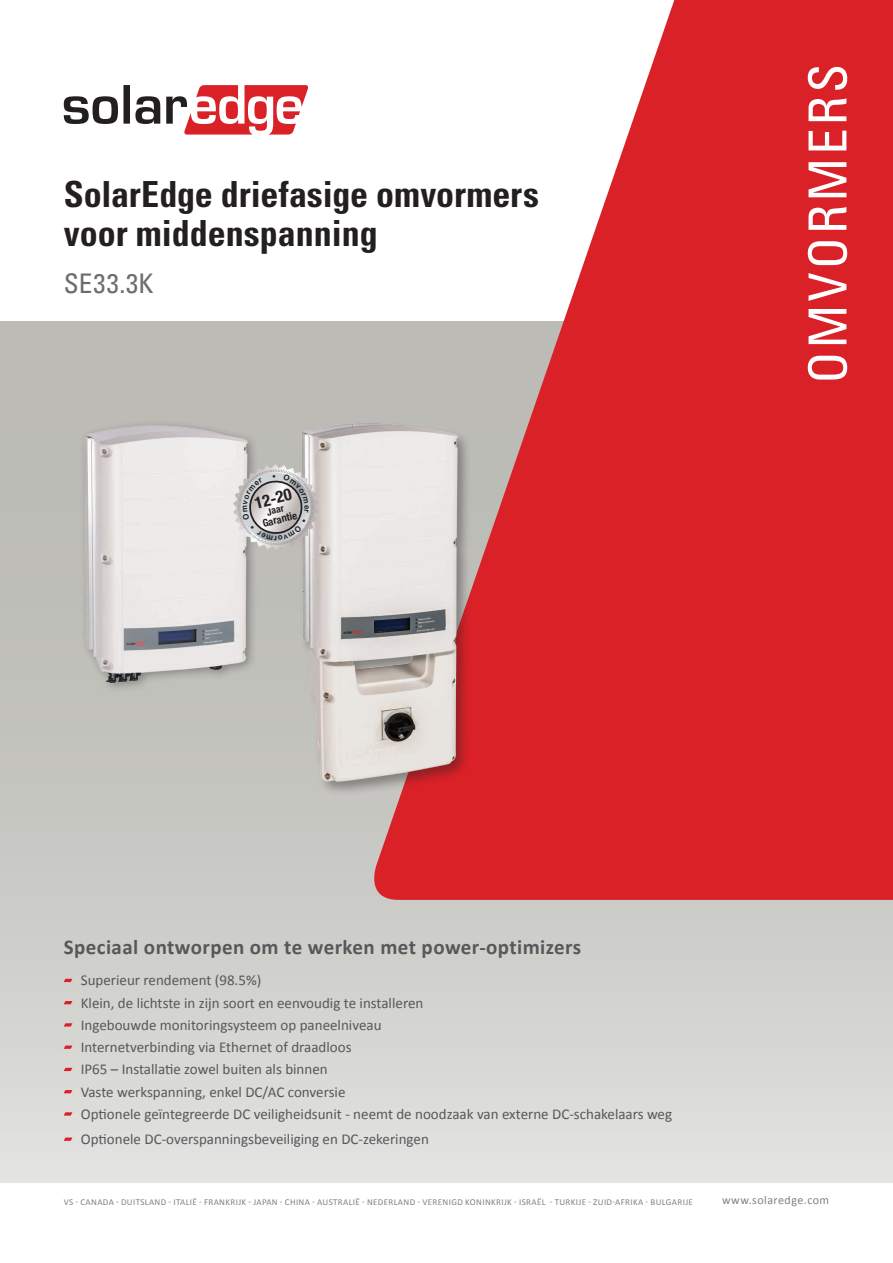
<style>
.page{position:relative;width:893px;height:1263px;background:#fff}
.page>*{position:absolute;margin:0;border:0;box-sizing:border-box;transform-origin:0 0}
.pg1_Family_vertical{font:condensed 52.5px "Univers LT Std";letter-spacing:.06em;color:#fff}
.pg1_Product_Header{font:700 condensed 36px/39px "Univers LT Std";color:#231f20}
.pg1_Product_Part-No{font:condensed 27px "Univers LT Std";letter-spacing:.03em;color:#6c6d70}
.pg1_Text_bold{font:700 21px "Calibri";letter-spacing:.02em;color:#57585a}
.t1{font:700 condensed 16.35px "Helvetica Neue LT Std";color:#231f20}
.Pg1_Text_Bullets{font:15px "Calibri";color:#57585a}
.pg1_Text_URL{font:12px "Calibri";letter-spacing:.04em;color:#808180}
.t2{font:700 condensed 10.5px "Helvetica Neue LT Std";color:#231f20}
.t3{font:700 condensed 9.9px "Helvetica Neue LT Std";color:#231f20}
.t4{font:9px "Calibri";letter-spacing:.04em;color:#808180}
</style>
<div class="page">
<div style="left:0;top:321px;width:893px;height:861px;background:linear-gradient(to bottom,#b4b3ae,#dbdbd8)"></div>
<svg style="left:364px;top:0;width:529px;height:900px;fill:#da2128"></svg>
<svg style="left:64px;top:85px;width:244px;height:50px"></svg>
<img style="left:54px;top:386px;width:227px;height:326px">
<img style="left:270px;top:409px;width:224px;height:388px">
<svg style="left:64px;top:979px;width:8px;height:3px"></svg>
<svg style="left:64px;top:1001px;width:8px;height:3px"></svg>
<svg style="left:64px;top:1023px;width:8px;height:3px"></svg>
<svg style="left:64px;top:1045px;width:8px;height:4px"></svg>
<svg style="left:64px;top:1068px;width:8px;height:3px"></svg>
<svg style="left:64px;top:1090px;width:8px;height:3px"></svg>
<svg style="left:64px;top:1112px;width:8px;height:3px"></svg>
<svg style="left:64px;top:1137px;width:8px;height:4px"></svg>
<svg style="left:233px;top:464px;width:86px;height:86px;background:#c9c7c7"></svg>
<p class="pg1_Product_Header" style="left:64px;top:174px;width:477px">SolarEdge driefasige omvormers voor middenspanning</p>
<p class="pg1_Product_Part-No" style="left:64px;top:267px;width:91px">SE33.3K</p>
<p class="t1" style="left:253px;top:493px;width:39px;rotate:-14deg">12-20</p>
<p class="t3" style="left:266px;top:506px;width:19px;rotate:-14deg">Jaar</p>
<p class="t2" style="left:261px;top:517px;width:37px;rotate:-14deg">Garantie</p>
<p class="pg1_Family_vertical" style="left:794px;top:384px;width:321px;rotate:-90deg">OMVORMERS</p>
<p class="pg1_Text_bold" style="left:64px;top:934px;width:519px">Speciaal ontworpen om te werken met power-optimizers</p>
<p class="Pg1_Text_Bullets" style="left:81px;top:971px;width:182px">Superieur rendement )98.5%(</p>
<p class="Pg1_Text_Bullets" style="left:81px;top:993px;width:344px">Klein, de lichtste in zijn soort en eenvoudig te installeren</p>
<p class="Pg1_Text_Bullets" style="left:81px;top:1015px;width:302px">Ingebouwde monitoringsysteem op paneelniveau</p>
<p class="Pg1_Text_Bullets" style="left:81px;top:1037px;width:272px">Internetverbinding via Ethernet of draadloos</p>
<p class="Pg1_Text_Bullets" style="left:81px;top:1060px;width:248px">IP65 – Installatie zowel buiten als binnen</p>
<p class="Pg1_Text_Bullets" style="left:81px;top:1082px;width:266px">Vaste werkspanning, enkel DC/AC conversie</p>
<p class="Pg1_Text_Bullets" style="left:81px;top:1104px;width:593px">Optionele geïntegreerde DC veiligheidsunit - neemt de noodzaak van externe DC-schakelaars weg</p>
<p class="Pg1_Text_Bullets" style="left:81px;top:1129px;width:350px">Optionele DC-overspanningsbeveiliging en DC-zekeringen</p>
<p class="t4" style="left:64px;top:1196px;width:483px">VS - CANADA - DUITSLAND - ITALIË - FRANKRIJK - JAPAN - CHINA - AUSTRALIË - NEDERLAND - VERENIGD KONINKRIJK - ISRAËL</p>
<p class="t4" style="left:550px;top:1196px;width:145px">- TURKIJE - ZUID-AFRIKA - BULGARIJE</p>
<p class="pg1_Text_URL" style="left:722px;top:1192px;width:109px">www.solaredge.com</p>
</div>
